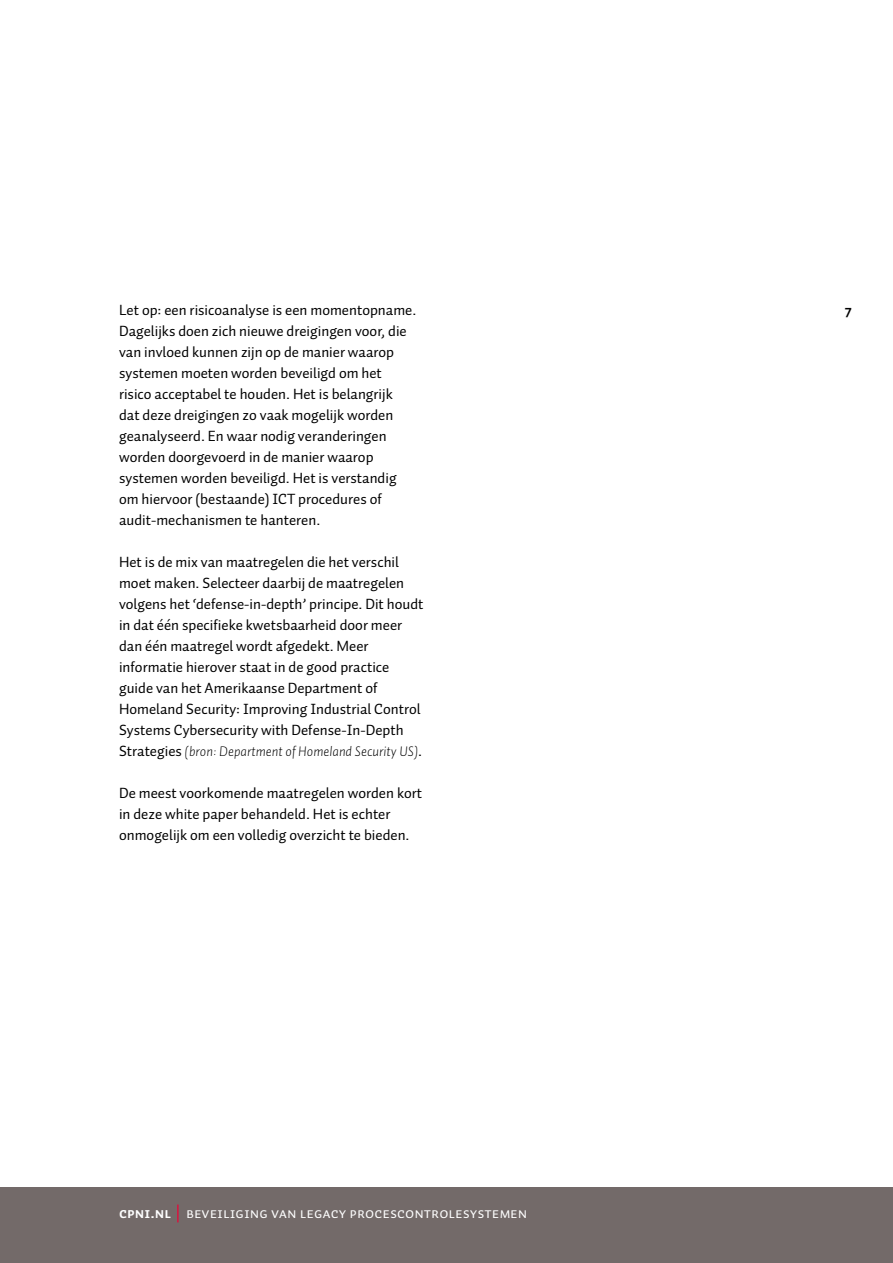
<style>
.page{position:relative;width:893px;height:1263px;background:#fff}
.page>*{position:absolute;margin:0;border:0;box-sizing:border-box;transform-origin:0 0}
.t1{font:15px/21px "Auto 1";color:#000}
.t2{font:15px "Auto 1 Regular Sm Cp";color:#fff}
.t3{font:700 15px "Auto 1";color:#000}
.t4{font:italic 300 14.25px "Auto 1";color:#000}
.s1{font-weight:400;font-style:normal;font-size:15px}
.s2{font-family:"Auto 1 Bold Sm Cp"}
</style>
<div class="page">
<div style="left:0;top:1188px;width:893px;height:75px;background:#736a69"></div>
<svg style="left:177px;top:1204px;width:2px;height:18px"></svg>
<p class="t1" style="left:119px;top:299px;width:299px">Let op: een risicoanalyse is een momentopname.<br>Dagelijks doen zich nieuwe dreigingen voor, die van invloed kunnen zijn op de manier waarop systemen moeten worden beveiligd om het risico acceptabel te houden. Het is belangrijk dat deze dreigingen zo vaak mogelijk worden geanalyseerd. En waar nodig veranderingen worden doorgevoerd in de manier waarop systemen worden beveiligd. Het is verstandig om hiervoor (bestaande) ICT procedures of audit-mechanismen te hanteren.</p>
<p class="t1" style="left:119px;top:551px;width:306px">Het is de mix van maatregelen die het verschil moet maken. Selecteer daarbij de maatregelen volgens het ‘defense-in-depth’ principe. Dit houdt in dat één specifieke kwetsbaarheid door meer dan één maatregel wordt afgedekt. Meer informatie hierover staat in de good practice guide van het Amerikaanse Department of Homeland Security: Improving Industrial Control Systems Cybersecurity with Defense-In-Depth</p>
<p class="t4" style="left:119px;top:743px;width:304px"><span class="s1">Strategies</span> (bron: Department of Homeland Security US)<span class="s1">.</span></p>
<p class="t1" style="left:119px;top:782px;width:305px">De meest voorkomende maatregelen worden kort in deze white paper behandeld. Het is echter onmogelijk om een volledig overzicht te bieden.</p>
<p class="t2" style="left:119px;top:1206px;width:410px"><span class="s2">CPNI.NL</span> beveiliging van legacy procescontrolesystemen</p>
<p class="t3" style="left:845px;top:300px;width:9px">7</p>
</div>
